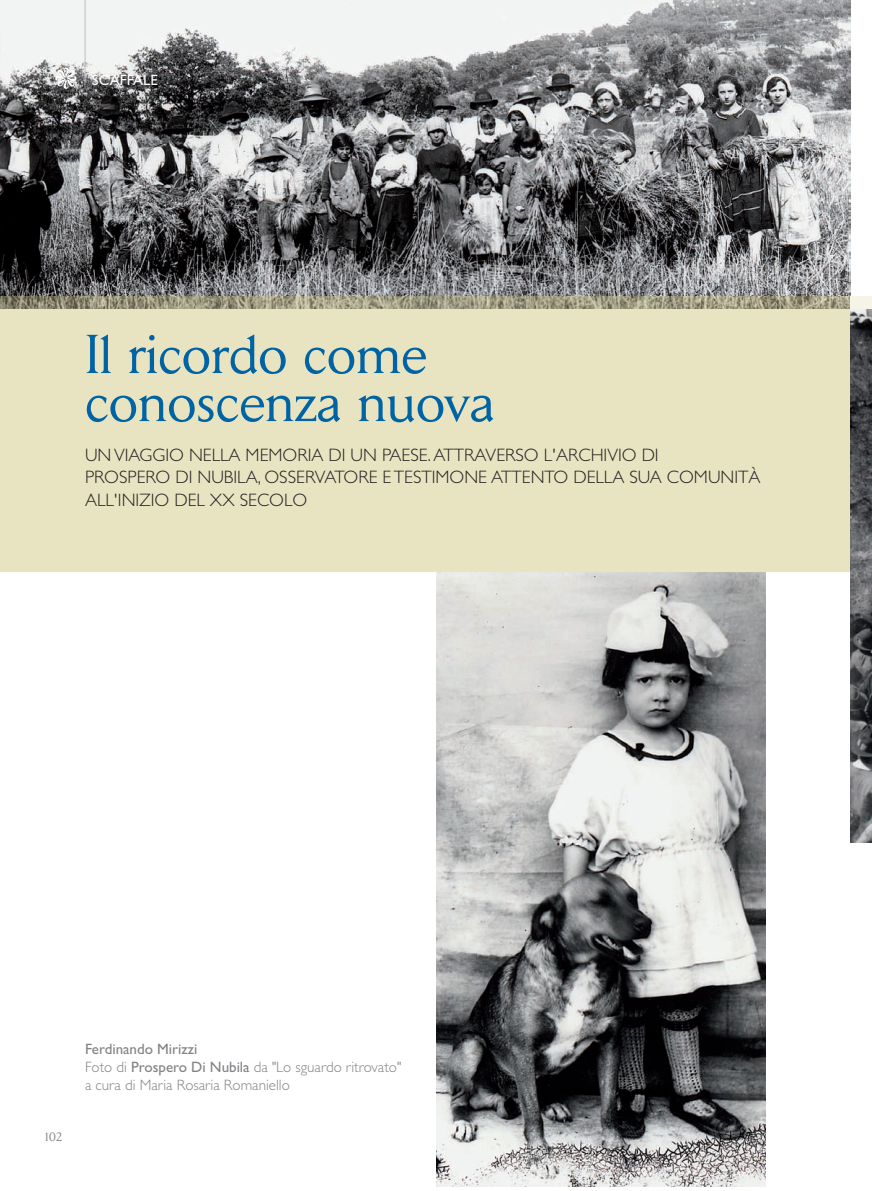
<style>
.page{position:relative;width:872px;height:1191px;background:#fff}
.page>*{position:absolute;margin:0;border:0;box-sizing:border-box;transform-origin:0 0}
.t1{font:54px/48px "Daily News";color:#0063a4}
.t2{font:300 18px/22.5px "Gill Sans";color:#231f20}
.t3{font:300 15px/18px "Gill Sans";color:#808285}
.t4{font:15px "Gill Sans";color:#fff}
.t5{font:12px "Daily News";color:#808285}
.s1{font-weight:400}
</style>
<div class="page">
<img style="left:436px;top:572px;width:329px;height:614px">
<img style="left:0;top:0;width:850px;height:297px">
<div style="left:0;top:308px;width:850px;height:264px;background:#e8e4c2"></div>
<img style="left:0;top:297px;width:850px;height:11px">
<hr style="left:85px;top:0;width:1px;height:85px;background:#bcbdc0">
<svg style="left:55px;top:68px;width:22px;height:21px"></svg>
<img style="left:850px;top:309px;width:22px;height:533px">
<div style="left:850px;top:296px;width:22px;height:13px;background:#f5f4e6"></div>
<p class="t4" style="left:92px;top:75px;width:68px">SCAFFALE</p>
<p class="t1" style="left:85px;top:335px;width:411px">Il ricordo come conoscenza nuova</p>
<p class="t2" style="left:85px;top:445px;width:677px">UN VIAGGIO NELLA MEMORIA DI UN PAESE. ATTRAVERSO L'ARCHIVIO DI<br>PROSPERO DI NUBILA, OSSERVATORE E TESTIMONE ATTENTO DELLA SUA COMUNITÀ<br>ALL'INIZIO DEL XX SECOLO</p>
<p class="t5" style="left:44px;top:1132px;width:21px">102</p>
<p class="t3" style="left:85px;top:1041px;width:318px"><span class="s1">Ferdinando Mirizzi<br></span>Foto di <span class="s1">Prospero Di Nubila</span> da "Lo sguardo ritrovato" a cura di Maria Rosaria Romaniello</p>
</div>
